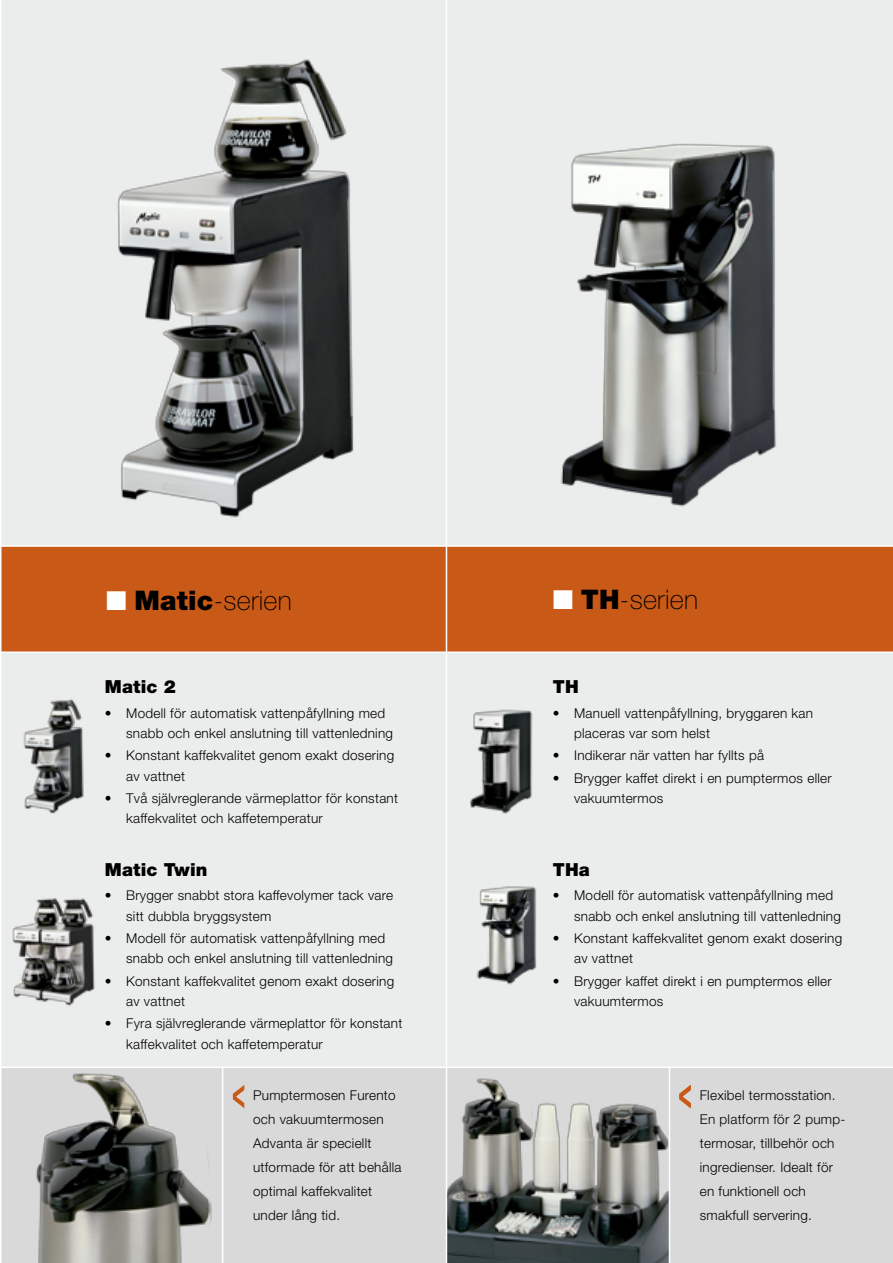
<style>
.page{position:relative;width:893px;height:1263px;background:#fff}
.page>*{position:absolute;margin:0;border:0;box-sizing:border-box;transform-origin:0 0}
.t1{font:100 27px "Helvetica Neue LT Std";letter-spacing:.01em;color:#000}
.t2{font:900 18px "Helvetica Neue LT Std";letter-spacing:.01em;color:#000}
.t3{font:300 13.5px/20.2px "Helvetica Neue LT Std";letter-spacing:.02em;color:#000}
.s1{color:#fff}
.s2{font-weight:900}
</style>
<div class="page">
<div style="left:0;top:1067px;width:893px;height:196px;background:#d9d9d9"></div>
<div style="left:0;top:642px;width:893px;height:424px;background:#ebecec"></div>
<div style="left:0;top:0;width:893px;height:546px;background:#ebecec"></div>
<div style="left:0;top:546px;width:893px;height:106px;background:#c95916"></div>
<img style="left:447px;top:1078px;width:222px;height:185px">
<img style="left:36px;top:1073px;width:176px;height:190px">
<img style="left:117px;top:59px;width:237px;height:459px">
<img style="left:560px;top:143px;width:216px;height:364px">
<img style="left:12px;top:898px;width:83px;height:108px">
<img style="left:476px;top:886px;width:61px;height:99px">
<img style="left:23px;top:699px;width:61px;height:115px">
<img style="left:470px;top:709px;width:63px;height:105px">
<svg style="left:233px;top:1085px;width:11px;height:23px"></svg>
<svg style="left:679px;top:1085px;width:12px;height:23px"></svg>
<hr style="left:0;top:1066px;width:893px;height:2px;background:#fff">
<hr style="left:446px;top:0;width:1px;height:1263px;background:#fff">
<hr style="left:0;top:545px;width:893px;height:2px;background:#fff">
<hr style="left:0;top:651px;width:893px;height:2px;background:#fff">
<hr style="left:669px;top:1067px;width:1px;height:196px;background:#fff">
<hr style="left:222px;top:1067px;width:1px;height:196px;background:#fff">
<hr style="left:0;top:0;width:2px;height:1263px;background:#fff">
<h1 class="t1" style="left:106px;top:584px;width:187px"><span class="s1">■</span> <span class="s2">Matic</span>-serien</h1>
<h2 class="t2" style="left:105px;top:676px;width:73px">Matic 2</h2>
<p class="t3" style="left:126px;top:703px;width:268px;text-indent:-21px">• Modell för automatisk vattenpåfyllning med snabb och enkel anslutning till vattenledning</p>
<p class="t3" style="left:126px;top:745px;width:270px;text-indent:-21px">• Konstant kaffekvalitet genom exakt dosering av vattnet</p>
<p class="t3" style="left:126px;top:788px;width:273px;text-indent:-21px">• Två självreglerande värmeplattor för konstant kaffekvalitet och kaffetemperatur</p>
<h2 class="t2" style="left:105px;top:859px;width:104px">Matic Twin</h2>
<p class="t3" style="left:126px;top:885px;width:268px;text-indent:-21px">• Brygger snabbt stora kaffevolymer tack vare sitt dubbla bryggsystem</p>
<p class="t3" style="left:126px;top:928px;width:268px;text-indent:-21px">• Modell för automatisk vattenpåfyllning med snabb och enkel anslutning till vattenledning</p>
<p class="t3" style="left:126px;top:970px;width:270px;text-indent:-21px">• Konstant kaffekvalitet genom exakt dosering av vattnet</p>
<p class="t3" style="left:126px;top:1013px;width:278px;text-indent:-21px">• Fyra självreglerande värmeplattor för konstant kaffekvalitet och kaffetemperatur</p>
<p class="t3" style="left:253px;top:1083px;width:150px;line-height:24px">Pumptermosen Furento och vakuumtermosen<br>Advanta är speciellt utformade för att behålla optimal kaffekvalitet under lång tid.</p>
<h1 class="t1" style="left:553px;top:584px;width:147px"><span class="s1">■</span> <span class="s2">TH</span>-serien</h1>
<h2 class="t2" style="left:553px;top:676px;width:27px">TH</h2>
<p class="t3" style="left:574px;top:703px;width:241px;text-indent:-21px">• Manuell vattenpåfyllning, bryggaren kan placeras var som helst</p>
<p class="t3" style="left:553px;top:745px;width:213px">• Indikerar när vatten har fyllts på</p>
<p class="t3" style="left:574px;top:768px;width:259px;text-indent:-21px">• Brygger kaffet direkt i en pumptermos eller vakuumtermos</p>
<h2 class="t2" style="left:553px;top:859px;width:39px">THa</h2>
<p class="t3" style="left:574px;top:885px;width:268px;text-indent:-21px">• Modell för automatisk vattenpåfyllning med snabb och enkel anslutning till vattenledning</p>
<p class="t3" style="left:574px;top:928px;width:270px;text-indent:-21px">• Konstant kaffekvalitet genom exakt dosering av vattnet</p>
<p class="t3" style="left:574px;top:970px;width:259px;text-indent:-21px">• Brygger kaffet direkt i en pumptermos eller vakuumtermos</p>
<p class="t3" style="left:700px;top:1083px;width:147px;line-height:24px">Flexibel termosstation.<br>En platform för 2 pump&shy;termosar, tillbehör och ingredienser. Idealt för en funktionell och smakfull servering.</p>
</div>
